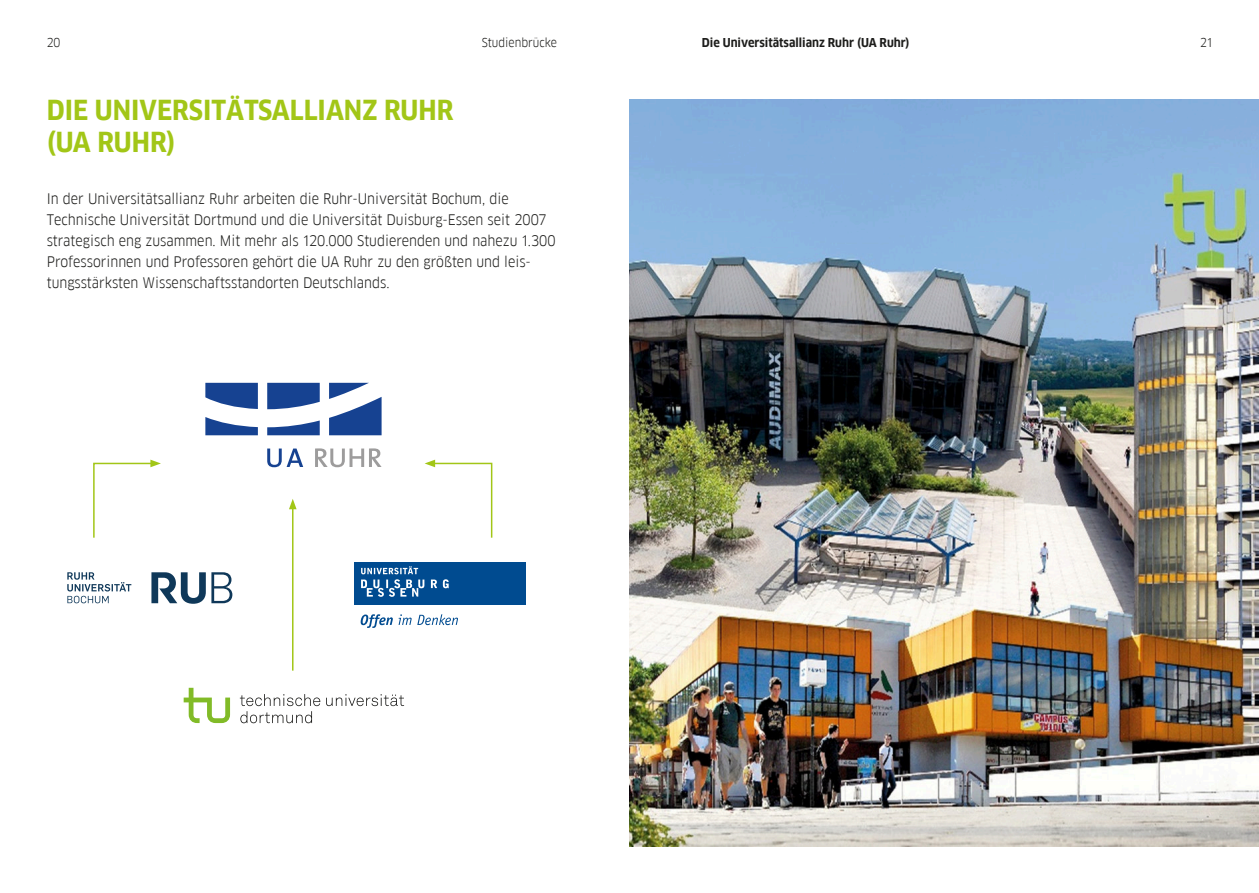
<style>
.page{position:relative;width:1259px;height:893px;background:#fff}
.page>*{position:absolute;margin:0;border:0;box-sizing:border-box;transform-origin:0 0}
.t1{font:700 27px "Goethe FF Clan";color:#a2c617}
.t2{font:14.25px "Goethe FF Clan";color:#1d1d1b}
.t3{font:700 12px "Goethe FF Clan";color:#1d1d1b}
.t4{font:12px "Goethe FF Clan";color:#1d1d1b}
</style>
<div class="page">
<svg style="left:205px;top:383px;width:176px;height:52px"></svg>
<svg style="left:267px;top:449px;width:36px;height:18px"></svg>
<svg style="left:315px;top:448px;width:66px;height:19px"></svg>
<svg style="left:151px;top:572px;width:81px;height:32px"></svg>
<svg style="left:67px;top:572px;width:64px;height:31px"></svg>
<svg style="left:361px;top:614px;width:50px;height:14px"></svg>
<svg style="left:417px;top:614px;width:41px;height:11px"></svg>
<div style="left:354px;top:562px;width:171px;height:42px;background:#004b90"></div>
<svg style="left:361px;top:566px;width:88px;height:31px"></svg>
<svg style="left:184px;top:688px;width:46px;height:35px"></svg>
<svg style="left:326px;top:694px;width:78px;height:12px"></svg>
<svg style="left:240px;top:694px;width:80px;height:29px"></svg>
<svg style="left:289px;top:499px;width:7px;height:10px"></svg>
<hr style="left:292px;top:507px;width:1px;height:164px;background:#a2c617">
<svg style="left:93px;top:460px;width:68px;height:78px"></svg>
<svg style="left:424px;top:460px;width:69px;height:78px"></svg>
<img style="left:629px;top:99px;width:630px;height:747px">
<p class="t4" style="left:47px;top:37px;width:15px">20</p>
<p class="t4" style="left:482px;top:37px;width:77px">Studienbrücke</p>
<p class="t3" style="left:702px;top:37px;width:209px">Die Universitätsallianz Ruhr (UA Ruhr)</p>
<p class="t4" style="left:1200px;top:37px;width:13px">21</p>
<p class="t1" style="left:47px;top:99px;width:408px">DIE UNIVERSITÄTSALLIANZ RUHR</p>
<p class="t1" style="left:47px;top:131px;width:130px">(UA RUHR)</p>
<p class="t2" style="left:47px;top:193px;width:463px">In der Universitätsallianz Ruhr arbeiten die Ruhr-Universität Bochum, die</p>
<p class="t2" style="left:47px;top:214px;width:501px">Technische Universität Dortmund und die Universität Duisburg-Essen seit 2007</p>
<p class="t2" style="left:47px;top:235px;width:510px">strategisch eng zusammen. Mit mehr als 120.000 Studierenden und nahezu 1.300</p>
<p class="t2" style="left:47px;top:256px;width:486px">Professorinnen und Professoren gehört die UA Ruhr zu den größten und leis-</p>
<p class="t2" style="left:47px;top:277px;width:344px">tungsstärksten Wissenschaftsstandorten Deutschlands.</p>
</div>
